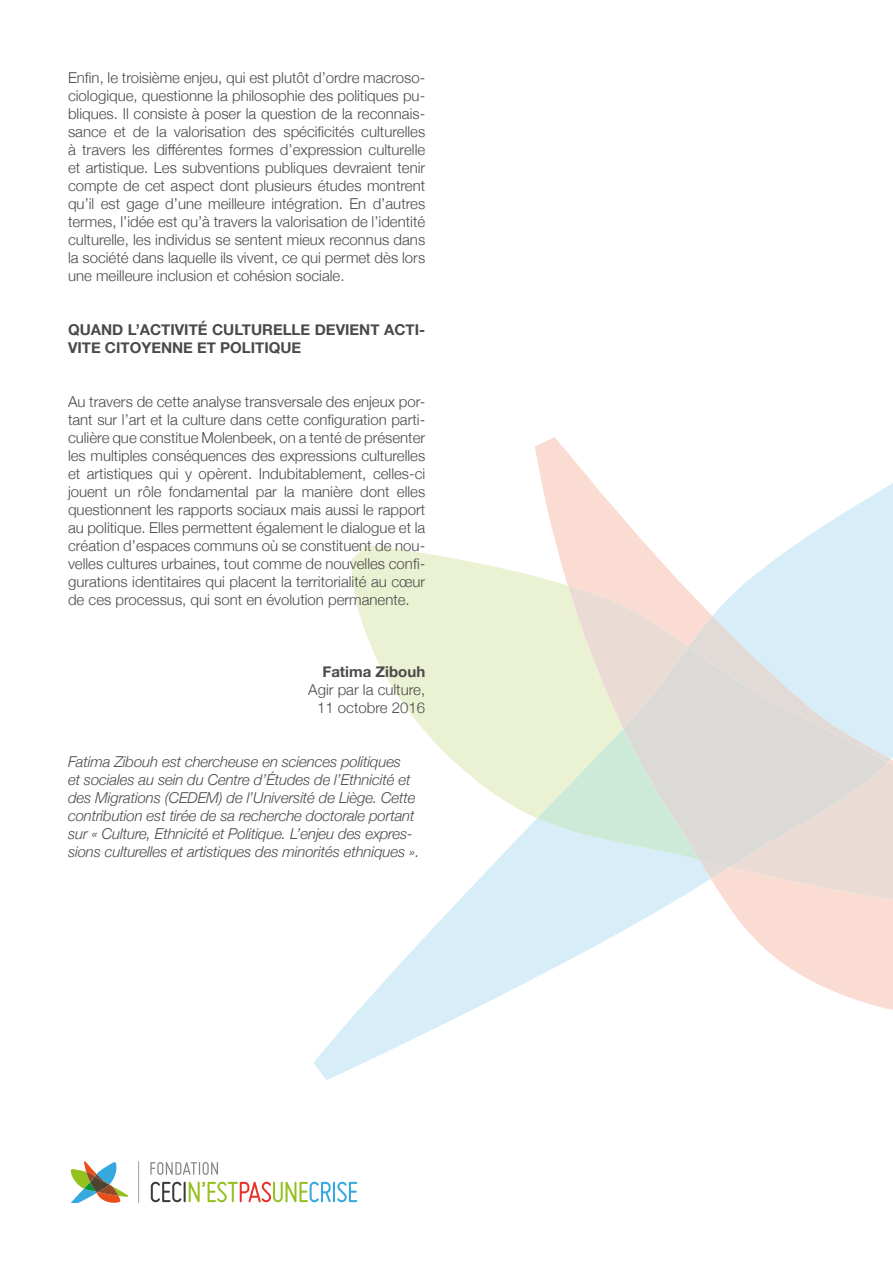
<style>
.page{position:relative;width:893px;height:1263px;background:#fff}
.page>*{position:absolute;margin:0;border:0;box-sizing:border-box;transform-origin:0 0}
.t1{font:300 15px/18px "Helvetica Neue";color:#4a4a49;text-align:justify}
.t2{font:italic 300 15px/18px "Helvetica Neue";letter-spacing:-.01em;color:#4a4a49}
.t3{font:700 15px/18px "Helvetica Neue";color:#4a4a49}
</style>
<div class="page">
<svg style="left:70px;top:1161px;width:58px;height:41px"></svg>
<svg style="left:150px;top:1162px;width:68px;height:13px"></svg>
<svg style="left:151px;top:1181px;width:31px;height:21px"></svg>
<hr style="left:184px;top:1182px;width:2px;height:20px;background:#3c3c3b">
<svg style="left:189px;top:1181px;width:142px;height:21px"></svg>
<hr style="left:333px;top:1182px;width:2px;height:20px;background:#36a9e1">
<svg style="left:337px;top:1181px;width:20px;height:21px"></svg>
<hr style="left:138px;top:1161px;width:1px;height:41px;background:#9d9d9c">
<svg style="left:351px;top:545px;width:184px;height:272px;fill:#eaf2d3"></svg>
<svg style="left:313px;top:821px;width:222px;height:259px"></svg>
<svg style="left:535px;top:437px;width:358px;height:573px"></svg>
<svg style="left:623px;top:646px;width:265px;height:221px;background:#dcdedc"></svg>
<p class="t1" style="left:68px;top:67px;width:359px">Enfin, le troisième enjeu, qui est plutôt d’ordre macroso&shy;ciologique, questionne la philosophie des politiques pu&shy;bliques. Il consiste à poser la question de la reconnais&shy;sance et de la valorisation des spécificités culturelles à travers les différentes formes d’expression culturelle et artistique. Les subventions publiques devraient tenir compte de cet aspect dont plusieurs études montrent qu’il est gage d’une meilleure intégration. En d’autres termes, l’idée est qu’à travers la valorisation de l’identité culturelle, les individus se sentent mieux reconnus dans la société dans laquelle ils vivent, ce qui permet dès lors une meilleure inclusion et cohésion sociale.</p>
<p class="t3" style="left:68px;top:321px;width:359px">QUAND L’ACTIVITÉ CULTURELLE DEVIENT ACTI-<br>VITE CITOYENNE ET POLITIQUE</p>
<p class="t1" style="left:68px;top:391px;width:359px">Au travers de cette analyse transversale des enjeux por&shy;tant sur l’art et la culture dans cette configuration parti&shy;culière que constitue Molenbeek, on a tenté de présenter les multiples conséquences des expressions culturelles et artistiques qui y opèrent. Indubitablement, celles-ci jouent un rôle fondamental par la manière dont elles questionnent les rapports sociaux mais aussi le rapport au politique. Elles permettent également le dialogue et la création d’espaces communs où se constituent de nou&shy;velles cultures urbaines, tout comme de nouvelles confi&shy;gurations identitaires qui placent la territorialité au cœur de ces processus, qui sont en évolution permanente.</p>
<p class="t3" style="left:322px;top:663px;width:104px">Fatima Zibouh</p>
<p class="t1" style="left:308px;top:679px;width:119px;text-align:center">Agir par la culture,<br>11 octobre 2016</p>
<p class="t2" style="left:68px;top:751px;width:353px">Fatima Zibouh est chercheuse en sciences politiques<br>et sociales au sein du Centre d’Études de l’Ethnicité et des Migrations (CEDEM) de l’Université de Liège. Cette contribution est tirée de sa recherche doctorale portant sur « Culture, Ethnicité et Politique. L’enjeu des expres&shy;sions culturelles et artistiques des minorités ethniques ».</p>
</div>
